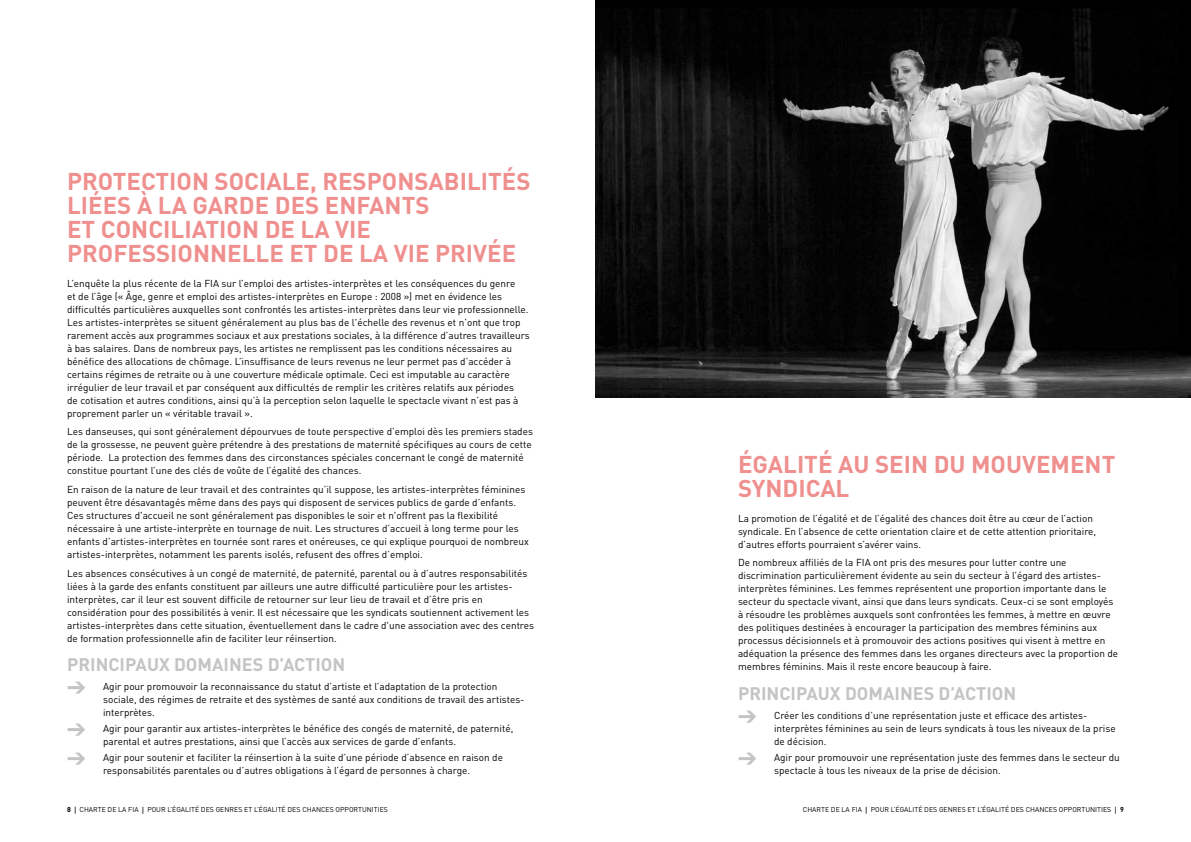
<style>
.page{position:relative;width:1191px;height:842px;background:#fff}
.page>*{position:absolute;margin:0;border:0;box-sizing:border-box;transform-origin:0 0}
.t1{font:700 24px/24px "DIN";color:#ef908f}
.t2{font:700 18px "DIN";color:#c5c4c3}
.t3{font:10px/13px "DIN";color:#000}
.t4{font:7px "DIN";color:#000}
.s1{color:#c5c4c3}
.s2{font-weight:700}
.s3{font-family:"Helvetica";font-weight:700;font-stretch:condensed}
</style>
<div class="page">
<img style="left:595px;top:0;width:596px;height:398px">
<h1 class="t1" style="left:67px;top:168px;width:465px">PROTECTION SOCIALE, RESPONSABILITÉS<br>LIÉES À LA GARDE DES ENFANTS<br>ET CONCILIATION DE LA VIE<br>PROFESSIONNELLE ET DE LA VIE PRIVÉE</h1>
<p class="t3" style="left:67px;top:276px;width:464px">L’enquête la plus récente de la FIA sur l’emploi des artistes-interprètes et les conséquences du genre<br>et de l’âge (« Âge, genre et emploi des artistes-interprètes en Europe : 2008 ») met en évidence les difficultés particulières auxquelles sont confrontés les artistes-interprètes dans leur vie professionnelle.<br>Les artistes-interprètes se situent généralement au plus bas de l'échelle des revenus et n’ont que trop rarement accès aux programmes sociaux et aux prestations sociales, à la différence d’autres travailleurs à bas salaires. Dans de nombreux pays, les artistes ne remplissent pas les conditions nécessaires au bénéfice des allocations de chômage. L’insuffisance de leurs revenus ne leur permet pas d’accéder à certains régimes de retraite ou à une couverture médicale optimale. Ceci est imputable au caractère irrégulier de leur travail et par conséquent aux difficultés de remplir les critères relatifs aux périodes<br>de cotisation et autres conditions, ainsi qu’à la perception selon laquelle le spectacle vivant n’est pas à proprement parler un « véritable travail ».</p>
<p class="t3" style="left:67px;top:425px;width:467px">Les danseuses, qui sont généralement dépourvues de toute perspective d’emploi dès les premiers stades de la grossesse, ne peuvent guère prétendre à des prestations de maternité spécifiques au cours de cette période. La protection des femmes dans des circonstances spéciales concernant le congé de maternité constitue pourtant l’une des clés de voûte de l’égalité des chances.</p>
<p class="t3" style="left:67px;top:483px;width:463px">En raison de la nature de leur travail et des contraintes qu’il suppose, les artistes-interprètes féminines peuvent être désavantagés même dans des pays qui disposent de services publics de garde d’enfants.<br>Ces structures d'accueil ne sont généralement pas disponibles le soir et n'offrent pas la flexibilité nécessaire à une artiste-interprète en tournage de nuit. Les structures d’accueil à long terme pour les enfants d’artistes-interprètes en tournée sont rares et onéreuses, ce qui explique pourquoi de nombreux artistes-interprètes, notamment les parents isolés, refusent des offres d’emploi.</p>
<p class="t3" style="left:67px;top:566px;width:468px">Les absences consécutives à un congé de maternité, de paternité, parental ou à d’autres responsabilités liées à la garde des enfants constituent par ailleurs une autre difficulté particulière pour les artistes&shy;interprètes, car il leur est souvent difficile de retourner sur leur lieu de travail et d’être pris en considération pour des possibilités à venir. Il est nécessaire que les syndicats soutiennent activement les artistes-interprètes dans cette situation, éventuellement dans le cadre d'une association avec des centres de formation professionnelle afin de faciliter leur réinsertion.</p>
<h2 class="t2" style="left:67px;top:653px;width:23px">PRINCIPAU</h2>
<h2 class="t2" style="left:159px;top:653px;width:27px">X DOMAINES</h2>
<h2 class="t2" style="left:268px;top:653px;width:26px">D’ACTION</h2>
<p class="t3" style="left:103px;top:680px;width:423px;text-indent:-36px"><span class="s1">➔</span> Agir pour promouvoir la reconnaissance du statut d’artiste et l’adaptation de la protection sociale, des régimes de retraite et des systèmes de santé aux conditions de travail des artistes&shy;interprètes.</p>
<p class="t3" style="left:103px;top:721px;width:412px;text-indent:-36px"><span class="s1">➔</span> Agir pour garantir aux artistes-interprètes le bénéfice des congés de maternité, de paternité, parental et autres prestations, ainsi que l’accès aux services de garde d’enfants.</p>
<p class="t3" style="left:67px;top:750px;width:437px;text-align:center"><span class="s1">➔</span> Agir pour soutenir et faciliter la réinsertion à la suite d’une période d’absence en raison de responsabilités parentales ou d’autres obligations à l’égard de personnes à charge.</p>
<h1 class="t1" style="left:738px;top:451px;width:379px">ÉGALITÉ AU SEIN DU MOUVEMENT<br>SYNDICAL</h1>
<p class="t3" style="left:738px;top:511px;width:360px">La promotion de l’égalité et de l’égalité des chances doit être au cœur de l’action syndicale. En l’absence de cette orientation claire et de cette attention prioritaire, d’autres efforts pourraient s’avérer vains.</p>
<p class="t3" style="left:738px;top:556px;width:382px">De nombreux affiliés de la FIA ont pris des mesures pour lutter contre une discrimination particulièrement évidente au sein du secteur à l’égard des artistes&shy;interprètes féminines. Les femmes représentent une proportion importante dans le secteur du spectacle vivant, ainsi que dans leurs syndicats. Ceux-ci se sont employés à résoudre les problèmes auxquels sont confrontées les femmes, à mettre en œuvre des politiques destinées à encourager la participation des membres féminins aux processus décisionnels et à promouvoir des actions positives qui visent à mettre en adéquation la présence des femmes dans les organes directeurs avec la proportion de membres féminins. Mais il reste encore beaucoup à faire.</p>
<h2 class="t2" style="left:738px;top:682px;width:23px">PRINCIPAU</h2>
<h2 class="t2" style="left:830px;top:682px;width:27px">X DOMAINES</h2>
<h2 class="t2" style="left:938px;top:682px;width:26px">D’ACTION</h2>
<p class="t3" style="left:774px;top:708px;width:343px;text-indent:-36px"><span class="s1">➔</span> Créer les conditions d’une représentation juste et efficace des artistes&shy;interprètes féminines au sein de leurs syndicats à tous les niveaux de la prise de décision.</p>
<p class="t3" style="left:774px;top:750px;width:347px;text-indent:-36px"><span class="s1">➔</span> Agir pour promouvoir une représentation juste des femmes dans le secteur du spectacle à tous les niveaux de la prise de décision.</p>
<p class="t4" style="left:67px;top:805px;width:322px"><span class="s2">8</span> <span class="s3">|</span> CHARTE DE LA FIA <span class="s3">|</span> POUR L’ÉGALITÉ DES GENRES ET L’ÉGALITÉ DES CHANCES OPPORTUNITIES</p>
<p class="t4" style="left:803px;top:805px;width:322px">CHARTE DE LA FIA <span class="s3">|</span> POUR L’ÉGALITÉ DES GENRES ET L’ÉGALITÉ DES CHANCES OPPORTUNITIES <span class="s3">|</span> <span class="s2">9</span></p>
</div>
